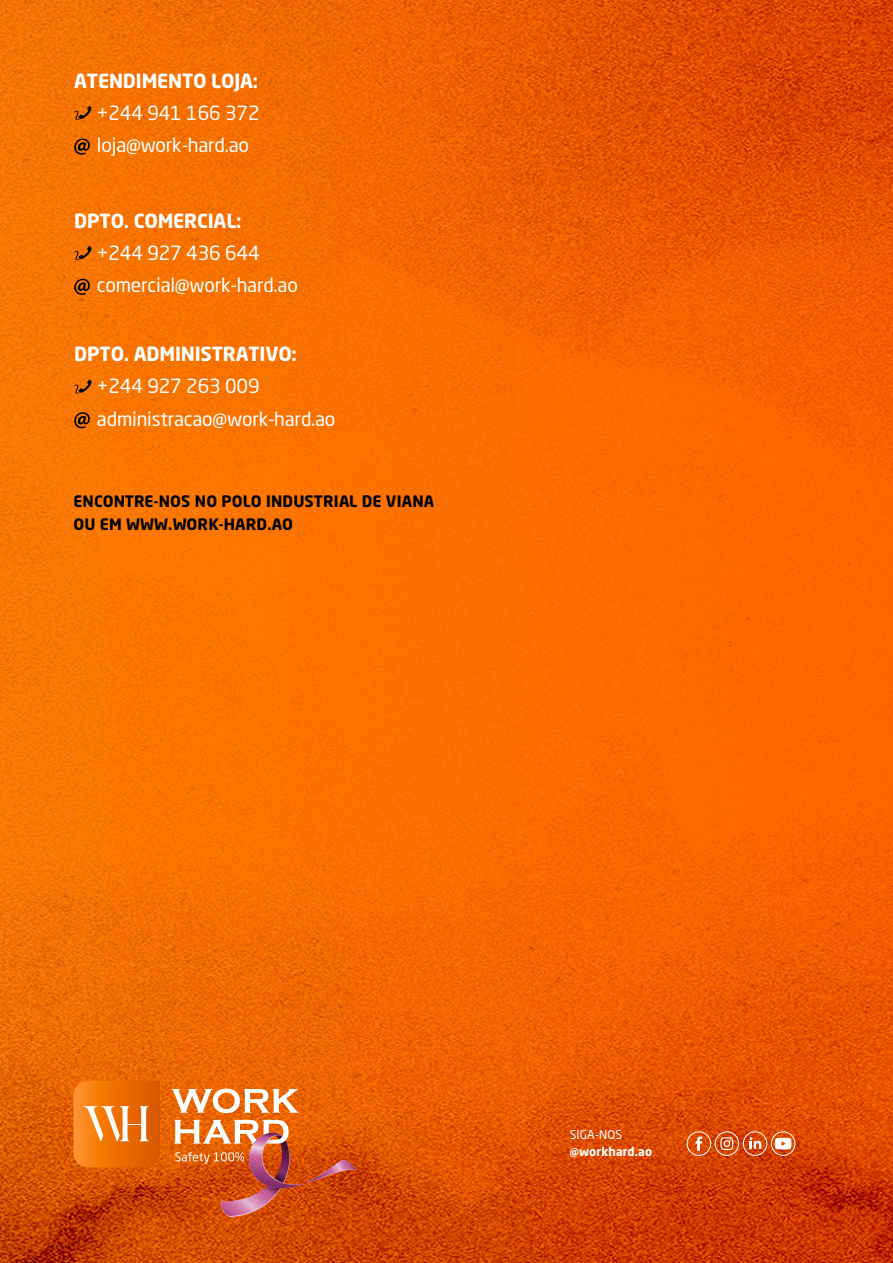
<style>
.page{position:relative;width:893px;height:1263px;background:#fff}
.page>*{position:absolute;margin:0;border:0;box-sizing:border-box;transform-origin:0 0}
.t1{font:19.35px/32.1px "Neo Sans Std";letter-spacing:-.01em;color:#fff}
.t2{font:700 19.35px "Neo Sans Std";letter-spacing:-.01em;color:#fff}
.t3{font:700 15.6px/22.5px "Neo Sans Std";letter-spacing:.01em;color:#000}
.t4{font:700 12px "Neo Sans Std";letter-spacing:.01em;color:#fff}
.t5{font:12px "Neo Sans Std";letter-spacing:.01em;color:#fff}
</style>
<div class="page">
<img style="left:0;top:0;width:893px;height:1263px">
<svg style="left:73px;top:1081px;width:87px;height:86px;background:#ee7f21"></svg>
<svg style="left:172px;top:1088px;width:127px;height:25px"></svg>
<svg style="left:174px;top:1120px;width:183px;height:97px;background:#d55f27"></svg>
<svg style="left:74px;top:106px;width:18px;height:14px"></svg>
<svg style="left:74px;top:139px;width:16px;height:16px"></svg>
<svg style="left:74px;top:246px;width:18px;height:15px"></svg>
<svg style="left:74px;top:279px;width:16px;height:16px"></svg>
<svg style="left:74px;top:380px;width:18px;height:14px"></svg>
<svg style="left:74px;top:412px;width:16px;height:16px"></svg>
<div style="left:771px;top:1131px;width:24px;height:25px;border:1px solid #fff;border-radius:12px"></div>
<svg style="left:775px;top:1138px;width:16px;height:11px"></svg>
<div style="left:743px;top:1131px;width:24px;height:25px;border:1px solid #fff;border-radius:12px"></div>
<svg style="left:749px;top:1137px;width:12px;height:12px"></svg>
<div style="left:687px;top:1131px;width:24px;height:25px;border:1px solid #fff;border-radius:12px"></div>
<svg style="left:696px;top:1136px;width:6px;height:15px"></svg>
<div style="left:715px;top:1131px;width:24px;height:25px;border:1px solid #fff;border-radius:12px"></div>
<svg style="left:720px;top:1137px;width:13px;height:13px"></svg>
<p class="t2" style="left:74px;top:68px;width:185px">ATENDIMENTO LOJA:</p>
<p class="t1" style="left:97px;top:96px;width:164px">+244 941 166 372 loja@work-hard.ao</p>
<p class="t2" style="left:74px;top:208px;width:169px">DPTO. COMERCIAL:</p>
<p class="t1" style="left:97px;top:236px;width:202px">+244 927 436 644 comercial@work-hard.ao</p>
<p class="t2" style="left:74px;top:342px;width:224px">DPTO. ADMINISTRATIVO:</p>
<p class="t1" style="left:97px;top:370px;width:240px">+244 927 263 009 administracao@work-hard.ao</p>
<p class="t3" style="left:73px;top:489px;width:362px">ENCONTRE-NOS NO POLO INDUSTRIAL DE VIANA<br>OU EM WWW.WORK-HARD.AO</p>
<p class="t5" style="left:570px;top:1127px;width:54px">SIGA-NOS</p>
<p class="t4" style="left:570px;top:1144px;width:84px">@workhard.ao</p>
</div>
